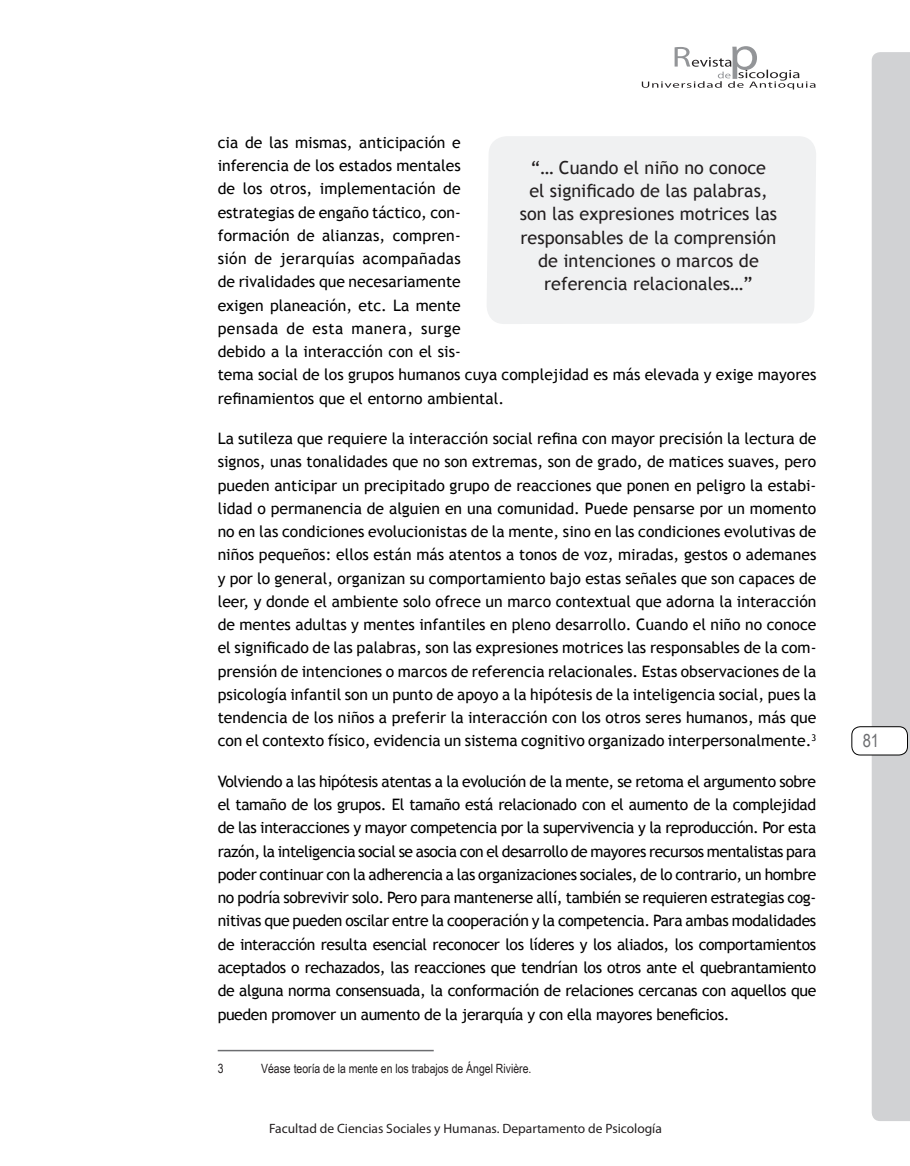
<style>
.page{position:relative;width:910px;height:1166px;background:#fff}
.page>*{position:absolute;margin:0;border:0;box-sizing:border-box;transform-origin:0 0}
.t1{font:18px/23.2px "Trebuchet MS";color:#231f20;text-align:center}
.t2{font:18px "Arial Narrow";color:#6c6d70}
.t3{font:15.75px/23.2px "Trebuchet MS";color:#000;text-align:justify}
.t4{font:13.5px "Myriad Pro";color:#231f20}
.t5{font:12.75px "Arial Narrow";color:#231f20}
</style>
<div class="page">
<div style="left:872px;top:52px;width:38px;height:1068px;background:#d1d2d4"></div>
<div style="left:852px;top:726px;width:55px;height:28px;background:#fff;border-radius:9px"></div>
<div style="left:851px;top:726px;width:57px;height:29px;border:1px solid #000;border-radius:9px"></div>
<svg style="left:642px;top:46px;width:173px;height:43px"></svg>
<hr style="left:218px;top:1049px;width:216px;height:1px;background:#6c6d70">
<div style="left:487px;top:136px;width:329px;height:188px;background:#f0f1f2"></div>
<p class="t3" style="left:218px;top:131px;width:600px;text-align:left">cia de las mismas, anticipación e<br>inferencia de los estados mentales<br>de los otros, implementación de<br>estrategias de engaño táctico, con-<br>formación de alianzas, compren-<br>sión de jerarquías acompañadas<br>de rivalidades que necesariamente<br>exigen planeación, etc. La mente<br>pensada de esta manera, surge<br>debido a la interacción con el sis-<br>tema social de los grupos humanos cuya complejidad es más elevada y exige mayores refinamientos que el entorno ambiental.</p>
<p class="t3" style="left:218px;top:427px;width:600px">La sutileza que requiere la interacción social refina con mayor precisión la lectura de signos, unas tonalidades que no son extremas, son de grado, de matices suaves, pero pueden anticipar un precipitado grupo de reacciones que ponen en peligro la estabi&shy;lidad o permanencia de alguien en una comunidad. Puede pensarse por un momento no en las condiciones evolucionistas de la mente, sino en las condiciones evolutivas de niños pequeños: ellos están más atentos a tonos de voz, miradas, gestos o ademanes y por lo general, organizan su comportamiento bajo estas señales que son capaces de leer, y donde el ambiente solo ofrece un marco contextual que adorna la interacción de mentes adultas y mentes infantiles en pleno desarrollo. Cuando el niño no conoce el significado de las palabras, son las expresiones motrices las responsables de la com&shy;prensión de intenciones o marcos de referencia relacionales. Estas observaciones de la psicología infantil son un punto de apoyo a la hipótesis de la inteligencia social, pues la tendencia de los niños a preferir la interacción con los otros seres humanos, más que con el contexto físico, evidencia un sistema cognitivo organizado interpersonalmente.<sup>3</sup></p>
<p class="t3" style="left:218px;top:769px;width:600px">Volviendo a las hipótesis atentas a la evolución de la mente, se retoma el argumento sobre el tamaño de los grupos. El tamaño está relacionado con el aumento de la complejidad de las interacciones y mayor competencia por la supervivencia y la reproducción. Por esta razón, la inteligencia social se asocia con el desarrollo de mayores recursos mentalistas para poder continuar con la adherencia a las organizaciones sociales, de lo contrario, un hombre no podría sobrevivir solo. Pero para mantenerse allí, también se requieren estrategias cog&shy;nitivas que pueden oscilar entre la cooperación y la competencia. Para ambas modalidades de interacción resulta esencial reconocer los líderes y los aliados, los comportamientos aceptados o rechazados, las reacciones que tendrían los otros ante el quebrantamiento de alguna norma consensuada, la conformación de relaciones cercanas con aquellos que pueden promover un aumento de la jerarquía y con ella mayores beneficios.</p>
<p class="t1" style="left:520px;top:156px;width:259px">“… Cuando el niño no conoce<br>el significado de las palabras, son las expresiones motrices las responsables de la comprensión de intenciones o marcos de referencia relacionales…”</p>
<p class="t5" style="left:218px;top:1058px;width:7px">3</p>
<p class="t5" style="left:261px;top:1058px;width:272px">Véase teoría de la mente en los trabajos de Ángel Rivière.</p>
<p class="t4" style="left:269px;top:1119px;width:394px">Facultad de Ciencias Sociales y Humanas. Departamento de Psicología</p>
<p class="t2" style="left:863px;top:727px;width:18px">81</p>
</div>
